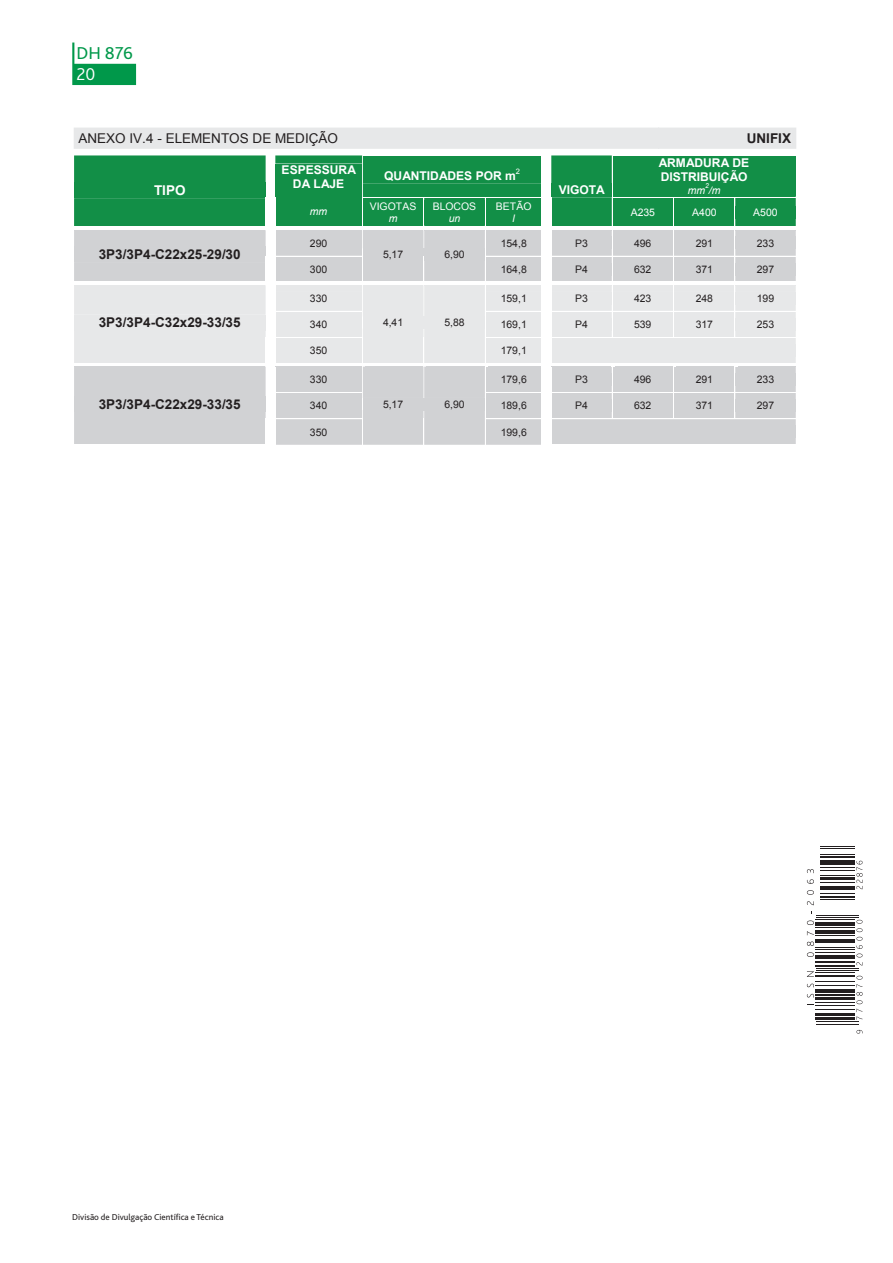
<style>
.page{position:relative;width:893px;height:1263px;background:#fff}
.page>*{position:absolute;margin:0;border:0;box-sizing:border-box;transform-origin:0 0}
.t1{font:18px "Bliss 2";color:#00984a}
.t2{font:300 18px "Bliss 2";color:#fff}
.t3{font:700 13.5px "Arial";color:#231f20}
.t4{font:13.5px "Arial";color:#231f20}
.t5{font:700 13.5px "Arial";color:#fff}
.t6{font:700 12px/13.8px "Arial";color:#fff}
.t7{font:10.5px "Arial";letter-spacing:-.005em;color:#231f20}
.t8{font:10.5px "Arial";letter-spacing:.005em;color:#fff}
.t9{font:italic 10.5px "Arial";color:#fff}
.t10{font:9px "Bliss 2";color:#231f20}
.t11{font:7.5px "Arial";color:#fff}
.t12{font:italic 6.9px "Arial";color:#fff}
</style>
<div class="page">
<svg style="left:72px;top:43px;width:64px;height:42px"></svg>
<svg style="left:807px;top:994px;width:7px;height:4px"></svg>
<svg style="left:807px;top:983px;width:7px;height:4px"></svg>
<svg style="left:807px;top:971px;width:7px;height:6px"></svg>
<svg style="left:807px;top:952px;width:7px;height:5px"></svg>
<svg style="left:807px;top:941px;width:7px;height:5px"></svg>
<svg style="left:807px;top:931px;width:7px;height:4px"></svg>
<svg style="left:807px;top:920px;width:7px;height:5px"></svg>
<svg style="left:807px;top:901px;width:7px;height:4px"></svg>
<svg style="left:807px;top:890px;width:7px;height:5px"></svg>
<svg style="left:807px;top:879px;width:7px;height:5px"></svg>
<svg style="left:807px;top:869px;width:7px;height:4px"></svg>
<svg style="left:856px;top:1030px;width:6px;height:3px"></svg>
<svg style="left:856px;top:976px;width:6px;height:44px"></svg>
<svg style="left:856px;top:920px;width:6px;height:45px"></svg>
<svg style="left:856px;top:861px;width:6px;height:28px"></svg>
<hr style="left:816px;top:1024px;width:42px;height:1px;background:#231f20">
<hr style="left:816px;top:1021px;width:42px;height:1px;background:#231f20">
<hr style="left:816px;top:1017px;width:39px;height:3px;background:#231f20">
<hr style="left:816px;top:1013px;width:39px;height:2px;background:#231f20">
<hr style="left:816px;top:1009px;width:39px;height:1px;background:#231f20">
<hr style="left:816px;top:1005px;width:39px;height:1px;background:#231f20">
<hr style="left:816px;top:1002px;width:39px;height:1px;background:#231f20">
<hr style="left:816px;top:997px;width:39px;height:3px;background:#231f20">
<hr style="left:816px;top:994px;width:39px;height:2px;background:#231f20">
<hr style="left:816px;top:989px;width:39px;height:3px;background:#231f20">
<hr style="left:816px;top:985px;width:39px;height:1px;background:#231f20">
<hr style="left:816px;top:981px;width:39px;height:1px;background:#231f20">
<hr style="left:816px;top:975px;width:39px;height:2px;background:#231f20">
<hr style="left:816px;top:972px;width:39px;height:1px;background:#231f20">
<hr style="left:816px;top:970px;width:42px;height:1px;background:#231f20">
<hr style="left:816px;top:968px;width:42px;height:1px;background:#231f20">
<hr style="left:816px;top:965px;width:39px;height:1px;background:#231f20">
<hr style="left:816px;top:961px;width:39px;height:2px;background:#231f20">
<hr style="left:816px;top:955px;width:39px;height:4px;background:#231f20">
<hr style="left:816px;top:952px;width:39px;height:1px;background:#231f20">
<hr style="left:816px;top:949px;width:39px;height:1px;background:#231f20">
<hr style="left:816px;top:947px;width:39px;height:1px;background:#231f20">
<hr style="left:816px;top:939px;width:39px;height:3px;background:#231f20">
<hr style="left:816px;top:935px;width:39px;height:1px;background:#231f20">
<hr style="left:816px;top:930px;width:39px;height:4px;background:#231f20">
<hr style="left:816px;top:927px;width:39px;height:1px;background:#231f20">
<hr style="left:816px;top:923px;width:39px;height:3px;background:#231f20">
<hr style="left:816px;top:919px;width:39px;height:1px;background:#231f20">
<hr style="left:816px;top:917px;width:42px;height:1px;background:#231f20">
<hr style="left:816px;top:915px;width:42px;height:1px;background:#231f20">
<hr style="left:821px;top:899px;width:34px;height:1px;background:#231f20">
<hr style="left:821px;top:896px;width:34px;height:2px;background:#231f20">
<hr style="left:821px;top:893px;width:34px;height:1px;background:#231f20">
<hr style="left:821px;top:887px;width:34px;height:3px;background:#231f20">
<hr style="left:821px;top:886px;width:34px;height:1px;background:#231f20">
<hr style="left:821px;top:882px;width:34px;height:1px;background:#231f20">
<hr style="left:821px;top:877px;width:34px;height:3px;background:#231f20">
<hr style="left:821px;top:875px;width:34px;height:1px;background:#231f20">
<hr style="left:821px;top:870px;width:34px;height:1px;background:#231f20">
<hr style="left:821px;top:867px;width:34px;height:1px;background:#231f20">
<hr style="left:821px;top:864px;width:34px;height:1px;background:#231f20">
<hr style="left:821px;top:860px;width:34px;height:3px;background:#231f20">
<hr style="left:821px;top:856px;width:34px;height:2px;background:#231f20">
<hr style="left:821px;top:854px;width:34px;height:1px;background:#231f20">
<hr style="left:821px;top:848px;width:34px;height:1px;background:#231f20">
<hr style="left:821px;top:846px;width:34px;height:1px;background:#231f20">
<svg style="left:74px;top:128px;width:722px;height:317px;background:#b3cec0"></svg>
<hr style="left:548px;top:419px;width:3px;height:26px;background:#fff">
<hr style="left:542px;top:419px;width:3px;height:26px;background:#fff">
<h1 class="t1" style="left:77px;top:42px;width:58px">DH 876</h1>
<h1 class="t2" style="left:77px;top:63px;width:21px">20</h1>
<p class="t4" style="left:79px;top:129px;width:261px">ANEXO IV.4 - ELEMENTOS DE MEDIÇÃO</p>
<p class="t3" style="left:747px;top:129px;width:46px">UNIFIX</p>
<p class="t6" style="left:384px;top:169px;width:133px">QUANTIDADES POR m</p>
<p class="t11" style="left:516px;top:167px;width:6px">2</p>
<p class="t6" style="left:659px;top:156px;width:92px">ARMADURA DE<br>DISTRIBUIÇÃO</p>
<p class="t9" style="left:688px;top:183px;width:34px">mm /m</p>
<p class="t6" style="left:282px;top:164px;width:76px;text-align:center">ESPESSURA<br>DA LAJE</p>
<p class="t9" style="left:310px;top:204px;width:19px">mm</p>
<p class="t12" style="left:705px;top:182px;width:5px">2</p>
<p class="t5" style="left:154px;top:181px;width:33px">TIPO</p>
<p class="t6" style="left:559px;top:183px;width:48px">VIGOTA</p>
<p class="t8" style="left:496px;top:199px;width:37px">BETÃO</p>
<p class="t9" style="left:513px;top:211px;width:4px">l</p>
<p class="t8" style="left:370px;top:199px;width:48px">VIGOTAS</p>
<p class="t9" style="left:389px;top:211px;width:10px">m</p>
<p class="t8" style="left:433px;top:199px;width:45px">BLOCOS</p>
<p class="t9" style="left:449px;top:211px;width:13px">un</p>
<p class="t8" style="left:631px;top:205px;width:26px">A235</p>
<p class="t8" style="left:692px;top:205px;width:26px">A400</p>
<p class="t8" style="left:753px;top:205px;width:26px">A500</p>
<p class="t3" style="left:99px;top:245px;width:143px">3P3/3P4-C22x25-29/30</p>
<p class="t7" style="left:310px;top:236px;width:19px">290</p>
<p class="t7" style="left:501px;top:236px;width:28px">154,8</p>
<p class="t7" style="left:575px;top:236px;width:14px">P3</p>
<p class="t7" style="left:634px;top:236px;width:19px">496</p>
<p class="t7" style="left:696px;top:236px;width:19px">291</p>
<p class="t7" style="left:757px;top:236px;width:19px">233</p>
<p class="t7" style="left:310px;top:262px;width:19px">300</p>
<p class="t7" style="left:383px;top:247px;width:22px">5,17</p>
<p class="t7" style="left:444px;top:247px;width:22px">6,90</p>
<p class="t7" style="left:501px;top:262px;width:28px">164,8</p>
<p class="t7" style="left:575px;top:262px;width:14px">P4</p>
<p class="t7" style="left:634px;top:262px;width:19px">632</p>
<p class="t7" style="left:696px;top:262px;width:19px">371</p>
<p class="t7" style="left:757px;top:262px;width:19px">297</p>
<p class="t7" style="left:310px;top:291px;width:19px">330</p>
<p class="t7" style="left:501px;top:291px;width:28px">159,1</p>
<p class="t7" style="left:575px;top:291px;width:14px">P3</p>
<p class="t7" style="left:634px;top:291px;width:19px">423</p>
<p class="t7" style="left:696px;top:291px;width:19px">248</p>
<p class="t7" style="left:757px;top:291px;width:19px">199</p>
<p class="t3" style="left:99px;top:313px;width:143px">3P3/3P4-C32x29-33/35</p>
<p class="t7" style="left:310px;top:317px;width:19px">340</p>
<p class="t7" style="left:501px;top:317px;width:28px">169,1</p>
<p class="t7" style="left:575px;top:317px;width:14px">P4</p>
<p class="t7" style="left:634px;top:317px;width:19px">539</p>
<p class="t7" style="left:696px;top:317px;width:19px">317</p>
<p class="t7" style="left:757px;top:317px;width:19px">253</p>
<p class="t7" style="left:310px;top:344px;width:19px">350</p>
<p class="t7" style="left:383px;top:316px;width:22px">4,41</p>
<p class="t7" style="left:444px;top:316px;width:22px">5,88</p>
<p class="t7" style="left:501px;top:344px;width:28px">179,1</p>
<p class="t7" style="left:310px;top:373px;width:19px">330</p>
<p class="t7" style="left:501px;top:373px;width:28px">179,6</p>
<p class="t7" style="left:575px;top:373px;width:14px">P3</p>
<p class="t7" style="left:634px;top:373px;width:19px">496</p>
<p class="t7" style="left:696px;top:373px;width:19px">291</p>
<p class="t7" style="left:757px;top:373px;width:19px">233</p>
<p class="t3" style="left:99px;top:395px;width:143px">3P3/3P4-C22x29-33/35</p>
<p class="t7" style="left:310px;top:399px;width:19px">340</p>
<p class="t7" style="left:501px;top:399px;width:28px">189,6</p>
<p class="t7" style="left:575px;top:399px;width:14px">P4</p>
<p class="t7" style="left:634px;top:399px;width:19px">632</p>
<p class="t7" style="left:696px;top:399px;width:19px">371</p>
<p class="t7" style="left:757px;top:399px;width:19px">297</p>
<p class="t7" style="left:310px;top:425px;width:19px">350</p>
<p class="t7" style="left:383px;top:397px;width:22px">5,17</p>
<p class="t7" style="left:444px;top:397px;width:22px">6,90</p>
<p class="t7" style="left:501px;top:425px;width:28px">199,6</p>
<p class="t10" style="left:72px;top:1212px;width:153px">Divisão de Divulgação Científica e Técnica</p>
</div>
